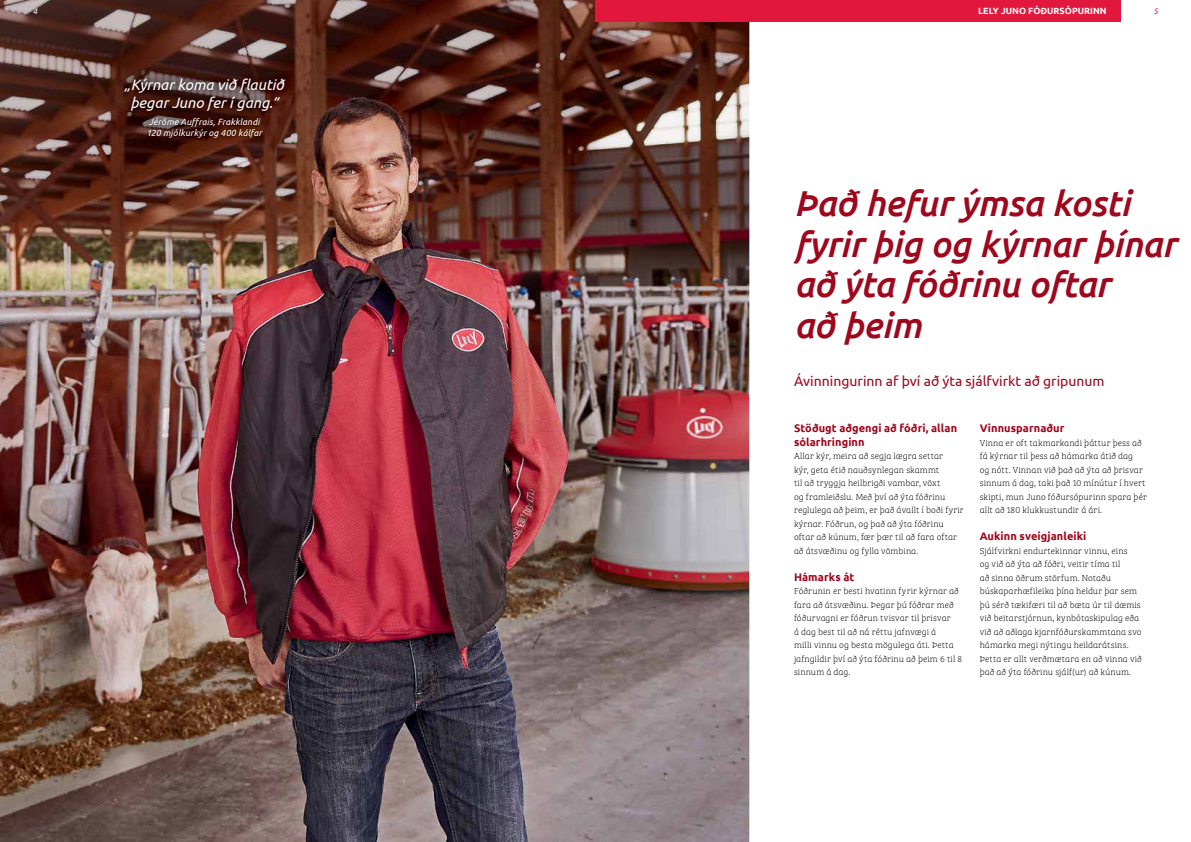
<style>
.page{position:relative;width:1191px;height:842px;background:#fff}
.page>*{position:absolute;margin:0;border:0;box-sizing:border-box;transform-origin:0 0}
.t1{font:italic 500 36px/40.5px "Ubuntu";letter-spacing:-.01em;color:#9e071c}
.t2{font:italic 15px/18px "Ubuntu";letter-spacing:-.005em;color:#fff;text-align:center}
.t3{font:14px "Ubuntu";color:#9e071c}
.t4{font:700 11px/13.5px "Ubuntu";letter-spacing:.005em;color:#9e071c}
.t5{font:9px/13.5px "Bree Serif Th";letter-spacing:.01em;color:#000}
.t6{font:italic 9px/11px "Ubuntu";letter-spacing:.01em;color:#fff}
.t7{font:700 9px "Ubuntu";color:#fff}
.t8{font:italic 8px "Ubuntu";color:#fff}
.t9{font:italic 8px "Ubuntu";color:#e1173d}
</style>
<div class="page">
<img style="left:0;top:0;width:749px;height:842px">
<div style="left:595px;top:0;width:525px;height:21px;background:#e1173d"></div>
<img style="left:119px;top:73px;width:172px;height:70px">
<p class="t8" style="left:33px;top:6px;width:6px">4</p>
<p class="t7" style="left:978px;top:5px;width:130px">LELY JUNO FÓÐURSÓPURINN</p>
<p class="t9" style="left:1153px;top:6px;width:6px">5</p>
<h2 class="t2" style="left:124px;top:75px;width:161px">„Kýrnar koma við flautið þegar Juno fer í gang.“</h2>
<p class="t6" style="left:146px;top:116px;width:117px">Jérôme Auffrais, Frakklandi<br>120 mjólkurkýr og 400 kálfar</p>
<h1 class="t1" style="left:794px;top:182px;width:384px">Það hefur ýmsa kosti fyrir þig og kýrnar þínar að ýta fóðrinu oftar<br>að þeim</h1>
<h3 class="t3" style="left:794px;top:372px;width:312px">Ávinningurinn af því að ýta sjálfvirkt að gripunum</h3>
<p class="t4" style="left:794px;top:421px;width:165px">Stöðugt aðgengi að fóðri, allan sólarhringinn</p>
<p class="t5" style="left:794px;top:449px;width:171px">Allar kýr, meira að segja lægra settar<br>kýr, geta étið nauðsynlegan skammt<br>til að tryggja heilbrigði vambar, vöxt<br>og framleiðslu. Með því að ýta fóðrinu reglulega að þeim, er það ávallt í boði fyrir kýrnar. Fóðrun, og það að ýta fóðrinu oftar að kúnum, fær þær til að fara oftar að átsvæðinu og fylla vömbina.</p>
<p class="t4" style="left:794px;top:570px;width:62px">Hámarks át</p>
<p class="t5" style="left:794px;top:584px;width:170px">Fóðrunin er besti hvatinn fyrir kýrnar að fara að átsvæðinu. Þegar þú fóðrar með fóðurvagni er fóðrun tvisvar til þrisvar<br>á dag best til að ná réttu jafnvægi á<br>milli vinnu og besta mögulega áti. Þetta jafngildir því að ýta fóðrinu að þeim 6 til 8 sinnum á dag.</p>
<p class="t4" style="left:979px;top:421px;width:86px">Vinnusparnaður</p>
<p class="t5" style="left:979px;top:435px;width:169px">Vinna er oft takmarkandi þáttur þess að fá kýrnar til þess að hámarka átið dag<br>og nótt. Vinnan við það að ýta að þrisvar sinnum á dag, taki það 10 mínútur í hvert skipti, mun Juno fóðursópurinn spara þér allt að 180 klukkustundir á ári.</p>
<p class="t4" style="left:979px;top:529px;width:108px">Aukinn sveigjanleiki</p>
<p class="t5" style="left:979px;top:543px;width:164px">Sjálfvirkni endurtekinnar vinnu, eins<br>og við að ýta að fóðri, veitir tíma til<br>að sinna öðrum störfum. Notaðu búskaparhæfileika þína heldur þar sem þú sérð tækifæri til að bæta úr til dæmis við beitarstjórnun, kynbótaskipulag eða við að aðlaga kjarnfóðurskammtana svo hámarka megi nýtingu heildarátsins.<br>Þetta er allt verðmætara en að vinna við það að ýta fóðrinu sjálf(ur) að kúnum.</p>
</div>
